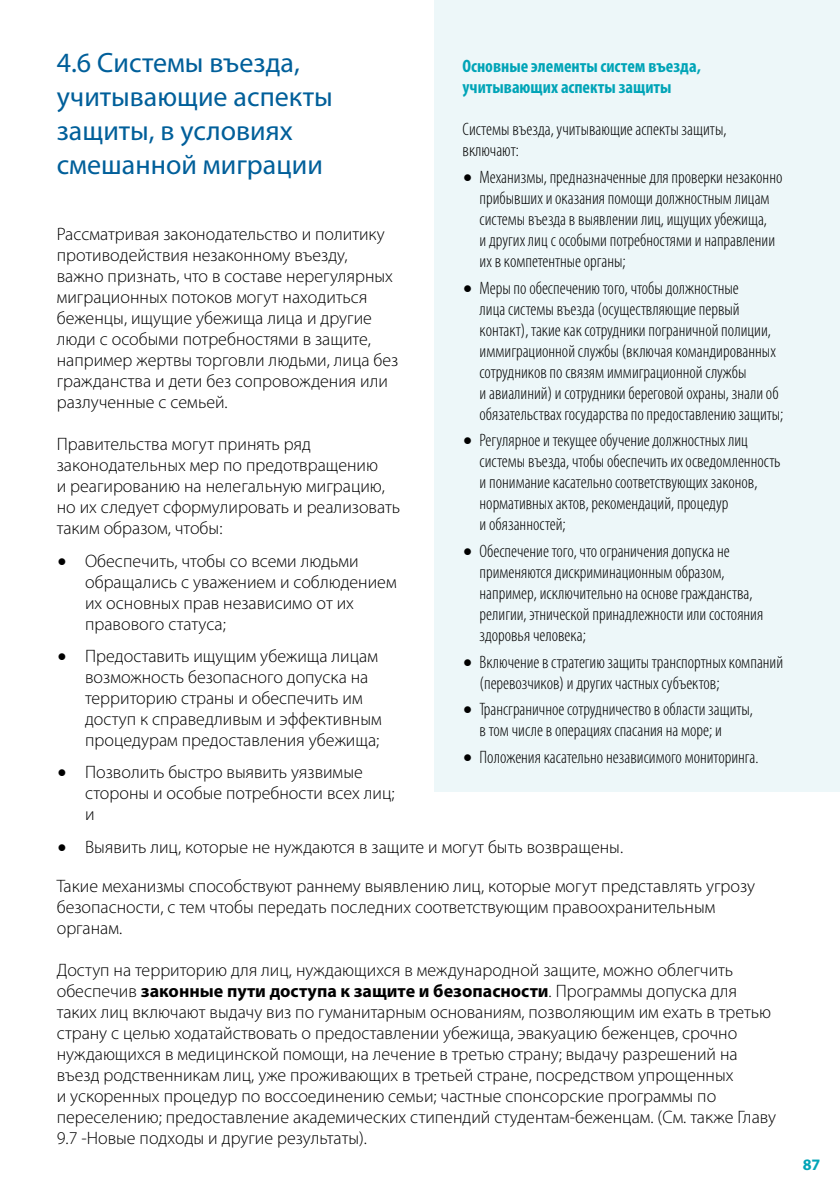
<style>
.page{position:relative;width:840px;height:1191px;background:#fff}
.page>*{position:absolute;margin:0;border:0;box-sizing:border-box;transform-origin:0 0}
.t1{font:28px/34px "Myriad Pro";color:#005f9a}
.t2{font:300 18px/21px "Myriad Pro";color:#000}
.t3{font:300 condensed 18px/21px "Myriad Pro";color:#000}
.t4{font:700 condensed 18px/21px "Myriad Pro";color:#00a4b7}
.t5{font:700 16px "Myriad Pro";color:#00a4b7}
.s1{font-family:"Lato";font-weight:400;font-stretch:normal}
.s2{font-family:"Lato";font-weight:400}
.s3{font-weight:700}
</style>
<div class="page">
<div style="left:434px;top:0;width:405px;height:791px;background:#edf7f9"></div>
<h1 class="t1" style="left:57px;top:45px;width:277px">4.6 Системы въезда, учитывающие аспекты защиты, в условиях смешанной миграции</h1>
<p class="t4" style="left:462px;top:55px;width:240px">Основные элементы систем въезда, учитывающих аспекты защиты</p>
<p class="t3" style="left:462px;top:118px;width:265px">Системы въезда, учитывающие аспекты защиты, включают:</p>
<p class="t3" style="left:479px;top:166px;width:304px;text-indent:-17px"><span class="s1">•</span> Механизмы, предназначенные для проверки незаконно прибывших и оказания помощи должностным лицам системы въезда в выявлении лиц, ищущих убежища,<br>и других лиц с особыми потребностями и направлении их в компетентные органы;</p>
<p class="t3" style="left:479px;top:277px;width:305px;text-indent:-17px"><span class="s1">•</span> Меры по обеспечению того, чтобы должностные<br>лица системы въезда (осуществляющие первый контакт), такие как сотрудники пограничной полиции, иммиграционной службы (включая командированных сотрудников по связям иммиграционной службы<br>и авиалиний) и сотрудники береговой охраны, знали об обязательствах государства по предоставлению защиты;</p>
<p class="t3" style="left:479px;top:430px;width:302px;text-indent:-17px"><span class="s1">•</span> Регулярное и текущее обучение должностных лиц системы въезда, чтобы обеспечить их осведомленность и понимание касательно соответствующих законов, нормативных актов, рекомендаций, процедур<br>и обязанностей;</p>
<p class="t3" style="left:479px;top:540px;width:285px;text-indent:-17px"><span class="s1">•</span> Обеспечение того, что ограничения допуска не применяются дискриминационным образом, например, исключительно на основе гражданства, религии, этнической принадлежности или состояния здоровья человека;</p>
<p class="t3" style="left:479px;top:651px;width:305px;text-indent:-17px"><span class="s1">•</span> Включение в стратегию защиты транспортных компаний (перевозчиков) и других частных субъектов;</p>
<p class="t3" style="left:479px;top:699px;width:275px;text-indent:-17px"><span class="s1">•</span> Трансграничное сотрудничество в области защиты, в том числе в операциях спасания на море; и</p>
<p class="t3" style="left:462px;top:746px;width:297px"><span class="s1">•</span> Положения касательно независимого мониторинга.</p>
<p class="t2" style="left:57px;top:223px;width:343px">Рассматривая законодательство и политику противодействия незаконному въезду, важно признать, что в составе нерегулярных миграционных потоков могут находиться беженцы, ищущие убежища лица и другие люди с особыми потребностями в защите, например жертвы торговли людьми, лица без гражданства и дети без сопровождения или разлученные с семьей.</p>
<p class="t2" style="left:57px;top:433px;width:345px">Правительства могут принять ряд законодательных мер по предотвращению<br>и реагированию на нелегальную миграцию, но их следует сформулировать и реализовать таким образом, чтобы:</p>
<p class="t2" style="left:85px;top:550px;width:313px;text-indent:-28px"><span class="s2">•</span> Обеспечить, чтобы со всеми людьми обращались с уважением и соблюдением их основных прав независимо от их правового статуса;</p>
<p class="t2" style="left:85px;top:645px;width:298px;text-indent:-28px"><span class="s2">•</span> Предоставить ищущим убежища лицам возможность безопасного допуска на территорию страны и обеспечить им доступ к справедливым и эффективным процедурам предоставления убежища;</p>
<p class="t2" style="left:85px;top:762px;width:311px;text-indent:-28px"><span class="s2">•</span> Позволить быстро выявить уязвимые стороны и особые потребности всех лиц; и</p>
<p class="t2" style="left:57px;top:827px;width:699px;line-height:38.6px"><span class="s2">•</span> Выявить лиц, которые не нуждаются в защите и могут быть возвращены.<br>Такие механизмы способствуют раннему выявлению лиц, которые могут представлять угрозу</p>
<p class="t2" style="left:57px;top:896px;width:659px">безопасности, с тем чтобы передать последних соответствующим правоохранительным органам.</p>
<p class="t2" style="left:57px;top:959px;width:720px">Доступ на территорию для лиц, нуждающихся в международной защите, можно облегчить обеспечив <span class="s3">законные пути доступа к защите и безопасности</span>. Программы допуска для таких лиц включают выдачу виз по гуманитарным основаниям, позволяющим им ехать в третью страну с целью ходатайствовать о предоставлении убежища, эвакуацию беженцев, срочно нуждающихся в медицинской помощи, на лечение в третью страну; выдачу разрешений на въезд родственникам лиц, уже проживающих в третьей стране, посредством упрощенных<br>и ускоренных процедур по воссоединению семьи; частные спонсорские программы по переселению; предоставление академических стипендий студентам-беженцам. (См. также Главу 9.7 -Новые подходы и другие результаты).</p>
<p class="t5" style="left:802px;top:1154px;width:19px">87</p>
</div>
